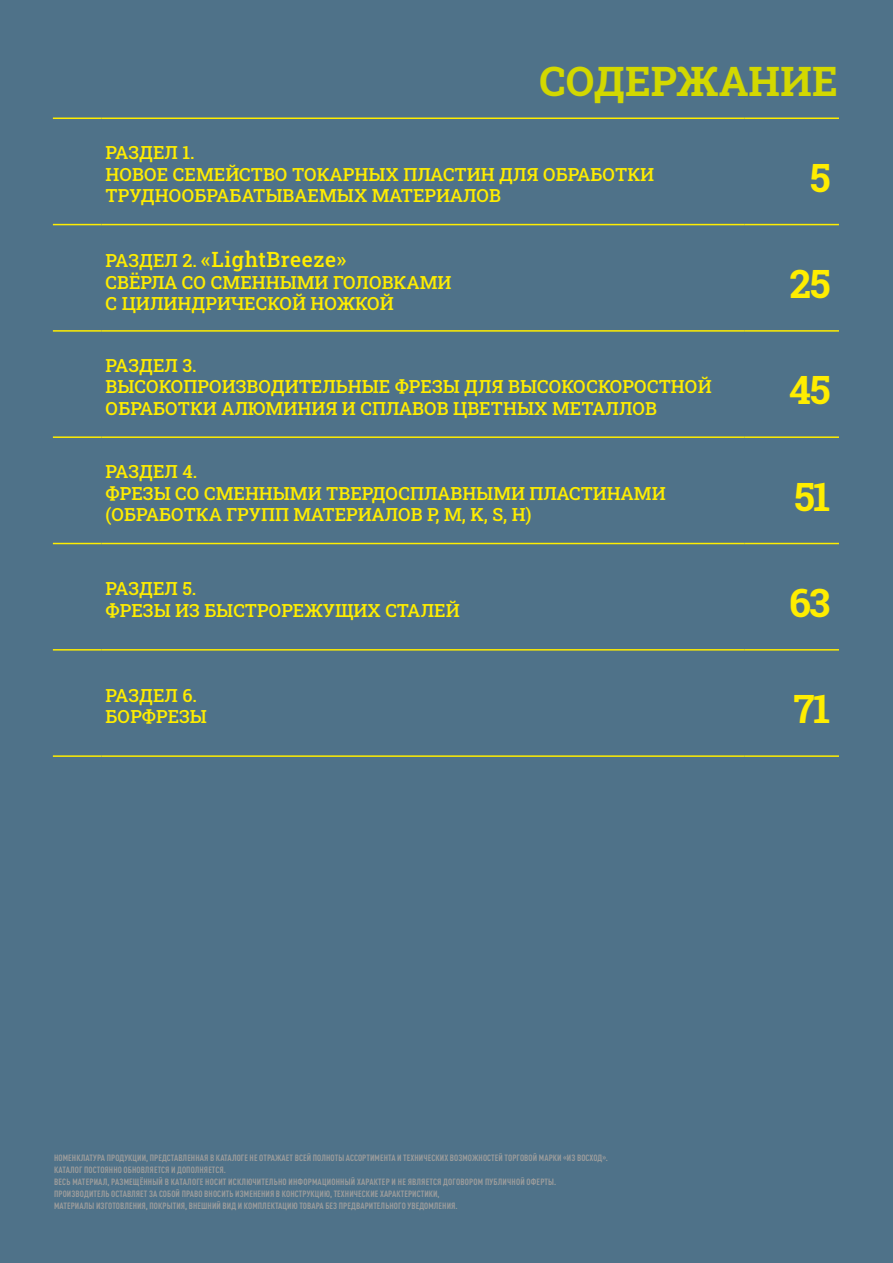
<style>
.page{position:relative;width:893px;height:1263px;background:#4f7289}
.page>*{position:absolute;margin:0;border:0;box-sizing:border-box;transform-origin:0 0}
.t1{font:700 40.5px "Roboto Slab";color:#d3d800}
.t2{font:700 39px "Roboto Slab";letter-spacing:-.04em;color:#ffed00}
.t3{font:500 21px "Roboto Slab";letter-spacing:.03em;color:#ffed00}
.t4{font:500 18px/21.6px "Roboto Slab";color:#ffed00}
.t5{font:700 condensed 9px/12px "DIN Pro";letter-spacing:.01em;color:#9d9d9c}
.s1{font-size:18px}
</style>
<div class="page">
<hr style="left:53px;top:118px;width:48px;height:1px;background:#ffed00">
<hr style="left:101px;top:118px;width:643px;height:1px;background:#ffed00">
<hr style="left:744px;top:118px;width:95px;height:1px;background:#ffed00">
<hr style="left:53px;top:224px;width:48px;height:1px;background:#ffed00">
<hr style="left:101px;top:224px;width:643px;height:1px;background:#ffed00">
<hr style="left:744px;top:224px;width:95px;height:1px;background:#ffed00">
<hr style="left:53px;top:330px;width:48px;height:2px;background:#ffed00">
<hr style="left:101px;top:330px;width:643px;height:2px;background:#ffed00">
<hr style="left:744px;top:330px;width:95px;height:2px;background:#ffed00">
<hr style="left:53px;top:436px;width:48px;height:2px;background:#ffed00">
<hr style="left:101px;top:436px;width:643px;height:2px;background:#ffed00">
<hr style="left:744px;top:436px;width:95px;height:2px;background:#ffed00">
<hr style="left:53px;top:543px;width:48px;height:1px;background:#ffed00">
<hr style="left:101px;top:543px;width:643px;height:1px;background:#ffed00">
<hr style="left:744px;top:543px;width:95px;height:1px;background:#ffed00">
<hr style="left:53px;top:649px;width:48px;height:2px;background:#ffed00">
<hr style="left:101px;top:649px;width:643px;height:2px;background:#ffed00">
<hr style="left:744px;top:649px;width:95px;height:2px;background:#ffed00">
<hr style="left:53px;top:755px;width:48px;height:2px;background:#ffed00">
<hr style="left:101px;top:755px;width:643px;height:2px;background:#ffed00">
<hr style="left:744px;top:755px;width:95px;height:2px;background:#ffed00">
<h1 class="t1" style="left:539px;top:54px;width:300px">СОДЕРЖАНИЕ</h1>
<h3 class="t4" style="left:106px;top:141px;width:550px">РАЗДЕЛ 1.<br>НОВОЕ СЕМЕЙСТВО ТОКАРНЫХ ПЛАСТИН ДЛЯ ОБРАБОТКИ<br>ТРУДНООБРАБАТЫВАЕМЫХ МАТЕРИАЛОВ</h3>
<h2 class="t2" style="left:810px;top:151px;width:22px">5</h2>
<h3 class="t3" style="left:106px;top:245px;width:242px"><span class="s1">РАЗДЕЛ 2.</span> «LightBreeze»</h3>
<h3 class="t4" style="left:106px;top:271px;width:347px">СВЁРЛА СО СМЕННЫМИ ГОЛОВКАМИ<br>С ЦИЛИНДРИЧЕСКОЙ НОЖКОЙ</h3>
<h2 class="t2" style="left:790px;top:257px;width:42px">25</h2>
<h3 class="t4" style="left:106px;top:354px;width:607px">РАЗДЕЛ 3.<br>ВЫСОКОПРОИЗВОДИТЕЛЬНЫЕ ФРЕЗЫ ДЛЯ ВЫСОКОСКОРОСТНОЙ<br>ОБРАБОТКИ АЛЮМИНИЯ И СПЛАВОВ ЦВЕТНЫХ МЕТАЛЛОВ</h3>
<h3 class="t4" style="left:106px;top:460px;width:562px">РАЗДЕЛ 4.<br>ФРЕЗЫ СО СМЕННЫМИ ТВЕРДОСПЛАВНЫМИ ПЛАСТИНАМИ (ОБРАБОТКА ГРУПП МАТЕРИАЛОВ P, M, K, S, H)</h3>
<h2 class="t2" style="left:789px;top:364px;width:43px">45</h2>
<h2 class="t2" style="left:794px;top:470px;width:38px">51</h2>
<h3 class="t4" style="left:106px;top:577px;width:356px">РАЗДЕЛ 5.<br>ФРЕЗЫ ИЗ БЫСТРОРЕЖУЩИХ СТАЛЕЙ</h3>
<h2 class="t2" style="left:789px;top:576px;width:43px">63</h2>
<h3 class="t4" style="left:106px;top:684px;width:103px">РАЗДЕЛ 6.<br>БОРФРЕЗЫ</h3>
<h2 class="t2" style="left:793px;top:682px;width:38px">71</h2>
<p class="t5" style="left:54px;top:1151px;width:555px">НОМЕНКЛАТУРА ПРОДУКЦИИ, ПРЕДСТАВЛЕННАЯ В КАТАЛОГЕ НЕ ОТРАЖАЕТ ВСЕЙ ПОЛНОТЫ АССОРТИМЕНТА И ТЕХНИЧЕСКИХ ВОЗМОЖНОСТЕЙ ТОРГОВОЙ МАРКИ «ИЗ ВОСХОД».<br>КАТАЛОГ ПОСТОЯННО ОБНОВЛЯЕТСЯ И ДОПОЛНЯЕТСЯ.<br>ВЕСЬ МАТЕРИАЛ, РАЗМЕЩЁННЫЙ В КАТАЛОГЕ НОСИТ ИСКЛЮЧИТЕЛЬНО ИНФОРМАЦИОННЫЙ ХАРАКТЕР И НЕ ЯВЛЯЕТСЯ ДОГОВОРОМ ПУБЛИЧНОЙ ОФЕРТЫ.<br>ПРОИЗВОДИТЕЛЬ ОСТАВЛЯЕТ ЗА СОБОЙ ПРАВО ВНОСИТЬ ИЗМЕНЕНИЯ В КОНСТРУКЦИЮ, ТЕХНИЧЕСКИЕ ХАРАКТЕРИСТИКИ,<br>МАТЕРИАЛЫ ИЗГОТОВЛЕНИЯ, ПОКРЫТИЯ, ВНЕШНИЙ ВИД И КОМПЛЕКТАЦИЮ ТОВАРА БЕЗ ПРЕДВАРИТЕЛЬНОГО УВЕДОМЛЕНИЯ.</p>
</div>
